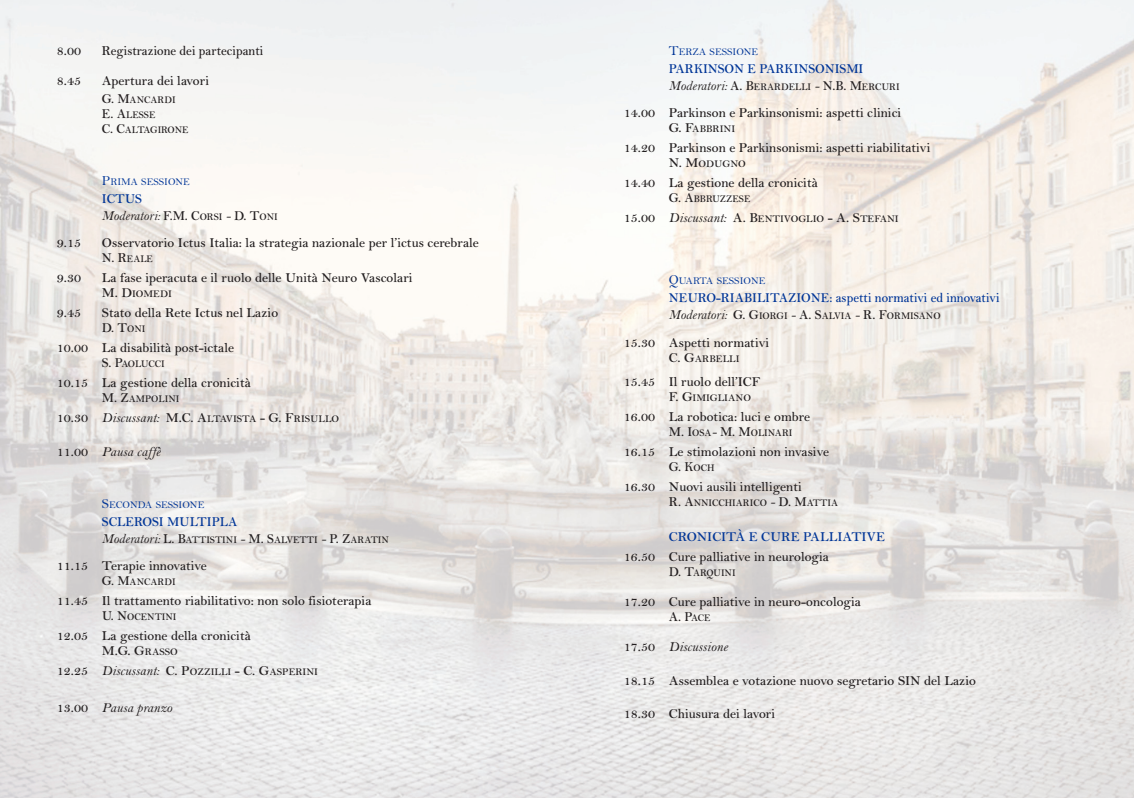
<style>
.page{position:relative;width:1134px;height:798px;background:#fff}
.page>*{position:absolute;margin:0;border:0;box-sizing:border-box;transform-origin:0 0}
.t1{font:600 13.75px/15px "Bell MT Std";color:#231f20}
.t2{font:600 13.75px "Bell MT Std";color:#003597;scale:.95 1}
.t3{font:italic 13.75px "Bell MT Std";color:#231f20}
.t4{font:italic 13.75px/17.5px "Bell MT Std";color:#231f20;scale:.95 1}
.t5{font:600 13.75px "Bell MT Std";color:#231f20;scale:.95 1}
.t6{font:600 13.75px "Bell MT Std";color:#003597}
.t7{font:600 10.25px/15px "Bell MT Std";color:#231f20;scale:.95 1}
.t8{font:600 10.25px "Bell MT Std";color:#231f20}
.t9{font:10.25px "Bell MT Std";color:#003597}
.s1{font-size:13.75px}
.s2{font-weight:600;font-style:normal;color:#003597}
.s3{font-weight:600;font-style:normal}
.s4{font-weight:600;font-style:normal;font-size:10.25px}
.s5{font-size:10.25px}
.s6{font-weight:400;font-style:italic;font-size:13.75px}
</style>
<div class="page">
<img style="left:0;top:0;width:1134px;height:797px">
<p class="t1" style="left:57px;top:45px;width:26px">8.00</p>
<p class="t5" style="left:102px;top:46px;width:171px">Registrazione dei partecipanti</p>
<p class="t1" style="left:57px;top:75px;width:26px">8.45</p>
<p class="t1" style="left:102px;top:75px;width:109px">Apertura dei lavori</p>
<p class="t7" style="left:102px;top:93px;width:93px"><span class="s1">G. M</span>ANCARDI<br><span class="s1">E. A</span>LESSE<br><span class="s1">C. C</span>ALTAGIRONE</p>
<p class="t9" style="left:102px;top:178px;width:90px"><span class="s1">P</span>RIMA SESSIONE</p>
<p class="t4" style="left:102px;top:191px;width:187px"><span class="s2">ICTUS<br></span>Moderatori: <span class="s3">F.M. C</span><span class="s4">ORSI</span> - <span class="s3">D. T</span><span class="s4">ONI</span></p>
<p class="t1" style="left:57px;top:236px;width:26px">9.15</p>
<p class="t1" style="left:102px;top:236px;width:378px">Osservatorio Ictus Italia: la strategia nazionale per l’ictus cerebrale</p>
<p class="t7" style="left:102px;top:252px;width:55px"><span class="s1">N. R</span>EALE</p>
<p class="t1" style="left:57px;top:271px;width:26px">9.30</p>
<p class="t1" style="left:102px;top:271px;width:312px">La fase iperacuta e il ruolo delle Unità Neuro Vascolari</p>
<p class="t8" style="left:102px;top:290px;width:71px"><span class="s1">M. D</span>IOMEDI</p>
<p class="t1" style="left:57px;top:306px;width:26px">9.45</p>
<p class="t1" style="left:102px;top:306px;width:178px">Stato della Rete Ictus nel Lazio<br>D. T<span class="s5">ONI</span></p>
<p class="t1" style="left:57px;top:341px;width:179px">10.00 La disabilità post-ictale</p>
<p class="t7" style="left:102px;top:357px;width:68px"><span class="s1">S. P</span>AOLUCCI</p>
<p class="t1" style="left:57px;top:376px;width:196px">10.15 La gestione della cronicità</p>
<p class="t7" style="left:57px;top:389px;width:299px;line-height:20px;text-indent:45px"><span class="s1">M. Z</span>AMPOLINI<br><span class="s1">10.30</span> <span class="s6">Discussant:</span> <span class="s1">M.C. A</span>LTAVISTA <span class="s1">- G. F</span>RISULLO</p>
<p class="t3" style="left:57px;top:446px;width:105px"><span class="s3">11.00</span> Pausa caffè</p>
<p class="t9" style="left:102px;top:501px;width:104px"><span class="s1">S</span>ECONDA SESSIONE</p>
<p class="t2" style="left:102px;top:516px;width:144px">SCLEROSI MULTIPLA</p>
<p class="t7" style="left:102px;top:533px;width:304px"><span class="s6">Moderatori:</span> <span class="s1">L. B</span>ATTISTINI <span class="s6">-</span> <span class="s1">M. S</span>ALVETTI <span class="s6">-</span> <span class="s1">P. Z</span>ARATIN</p>
<p class="t1" style="left:57px;top:559px;width:151px">11.15 Terapie innovative</p>
<p class="t7" style="left:102px;top:574px;width:79px"><span class="s1">G. M</span>ANCARDI</p>
<p class="t1" style="left:57px;top:594px;width:316px">11.45 Il trattamento riabilitativo: non solo fisioterapia</p>
<p class="t7" style="left:102px;top:609px;width:80px"><span class="s1">U. N</span>OCENTINI</p>
<p class="t1" style="left:102px;top:629px;width:151px;text-indent:-45px">12.05 La gestione della cronicità<br>M.G. G<span class="s5">RASSO</span></p>
<p class="t8" style="left:57px;top:667px;width:263px"><span class="s1">12.25</span> <span class="s6">Discussant:</span> <span class="s1">C. P</span>OZZILLI <span class="s1">- C. G</span>ASPERINI</p>
<p class="t3" style="left:57px;top:702px;width:117px"><span class="s3">13.00</span> Pausa pranzo</p>
<p class="t9" style="left:669px;top:48px;width:91px"><span class="s1">T</span>ERZA SESSIONE</p>
<p class="t2" style="left:669px;top:64px;width:206px">PARKINSON E PARKINSONISMI</p>
<p class="t7" style="left:669px;top:81px;width:244px"><span class="s6">Moderatori:</span> <span class="s1">A. B</span>ERARDELLI <span class="s6">-</span> <span class="s1">N.B. M</span>ERCURI</p>
<p class="t1" style="left:624px;top:106px;width:279px">14.00 Parkinson e Parkinsonismi: aspetti clinici</p>
<p class="t8" style="left:669px;top:125px;width:68px"><span class="s1">G. F</span>ABBRINI</p>
<p class="t1" style="left:624px;top:141px;width:308px">14.20 Parkinson e Parkinsonismi: aspetti riabilitativi</p>
<p class="t8" style="left:669px;top:160px;width:79px"><span class="s1">N. M</span>ODUGNO</p>
<p class="t1" style="left:624px;top:176px;width:196px">14.40 La gestione della cronicità</p>
<p class="t7" style="left:624px;top:189px;width:291px;line-height:20px;text-indent:45px"><span class="s1">G. A</span>BBRUZZESE<br><span class="s1">15.00</span> <span class="s6">Discussant:</span> <span class="s1">A. B</span>ENTIVOGLIO <span class="s1">- A. S</span>TEFANI</p>
<p class="t9" style="left:669px;top:277px;width:98px"><span class="s1">Q</span>UARTA SESSIONE</p>
<p class="t2" style="left:669px;top:292px;width:350px">NEURO-RIABILITAZIONE: aspetti normativi ed innovativi</p>
<p class="t7" style="left:669px;top:309px;width:288px"><span class="s6">Moderatori:</span> <span class="s1">G. G</span>IORGI <span class="s6">-</span> <span class="s1">A. S</span>ALVIA <span class="s6">-</span> <span class="s1">R. F</span>ORMISANO</p>
<p class="t1" style="left:624px;top:336px;width:147px">15.30 Aspetti normativi</p>
<p class="t8" style="left:669px;top:355px;width:72px"><span class="s1">C. G</span>ARBELLI</p>
<p class="t1" style="left:624px;top:375px;width:138px">15.45 Il ruolo dell’ICF</p>
<p class="t8" style="left:669px;top:393px;width:84px"><span class="s1">F. G</span>IMIGLIANO</p>
<p class="t1" style="left:624px;top:410px;width:188px">16.00 La robotica: luci e ombre</p>
<p class="t7" style="left:669px;top:426px;width:132px"><span class="s1">M. I</span>OSA<span class="s6">-</span> <span class="s1">M. M</span>OLINARI</p>
<p class="t1" style="left:669px;top:445px;width:162px;text-indent:-45px">16.15 Le stimolazioni non invasive<br>G. K<span class="s5">OCH</span></p>
<p class="t1" style="left:624px;top:480px;width:179px">16.30 Nuovi ausili intelligenti</p>
<p class="t7" style="left:669px;top:496px;width:180px"><span class="s1">R. A</span>NNICCHIARICO <span class="s6">-</span> <span class="s1">D. M</span>ATTIA</p>
<p class="t6" style="left:669px;top:531px;width:218px">CRONICITÀ E CURE PALLIATIVE</p>
<p class="t1" style="left:624px;top:550px;width:207px">16.50 Cure palliative in neurologia</p>
<p class="t7" style="left:669px;top:566px;width:72px"><span class="s1">D. T</span>ARQUINI</p>
<p class="t1" style="left:669px;top:595px;width:193px;text-indent:-45px">17.20 Cure palliative in neuro-oncologia<br>A. P<span class="s5">ACE</span></p>
<p class="t3" style="left:624px;top:641px;width:105px"><span class="s3">17.50</span> Discussione</p>
<p class="t1" style="left:624px;top:674px;width:354px">18.15 Assemblea e votazione nuovo segretario SIN del Lazio</p>
<p class="t1" style="left:624px;top:707px;width:153px">18.30 Chiusura dei lavori</p>
</div>
